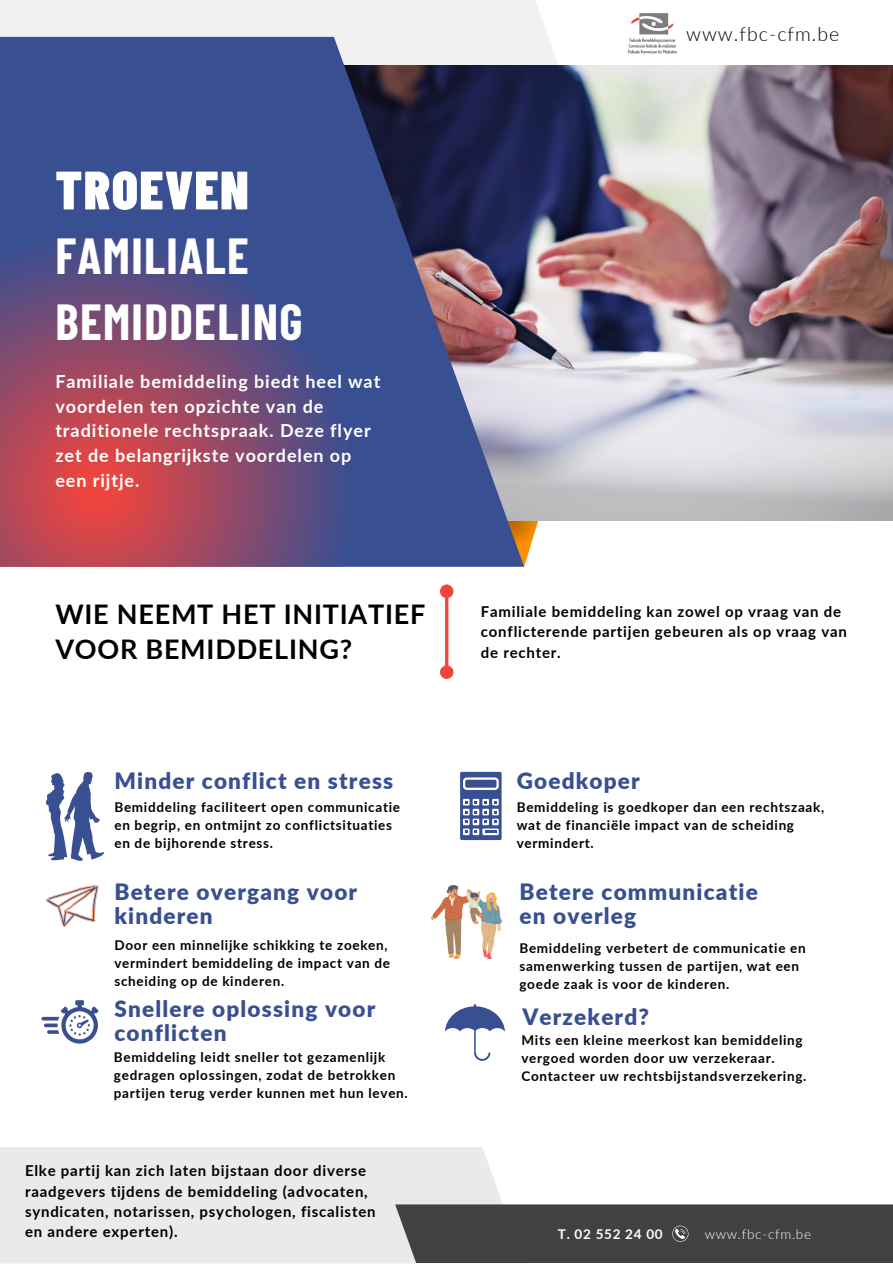
<style>
.page{position:relative;width:893px;height:1264px;background:#fff}
.page>*{position:absolute;margin:0;border:0;box-sizing:border-box;transform-origin:0 0}
.t1{font:900 54px "Barlow Condensed";letter-spacing:.03em;color:#fff}
.t2{font:700 49.5px/65.2px "Barlow Condensed";letter-spacing:.03em;color:#fff}
.t3{font:700 27px/34.8px "Lato";letter-spacing:.03em;color:#000}
.t4{font:900 22.5px/23.7px "Lato";letter-spacing:.05em;color:#384f92}
.t5{font:300 19.5px "Lato";letter-spacing:.05em;color:#000}
.t6{font:700 18px/24.8px "Lato";letter-spacing:.05em;color:#fff}
.t7{font:700 15px/20.2px "Lato";letter-spacing:.05em;color:#000}
.t8{font:700 13.5px/18px "Lato";letter-spacing:.05em;color:#000}
.t9{font:300 13.5px "Lato";letter-spacing:.055em;color:#fff}
.t10{font:700 13.5px "Lato";letter-spacing:.05em;color:#fff}
</style>
<div class="page">
<div style="left:0;top:0;width:558px;height:65px;background:#f1f1f1"></div>
<svg style="left:524px;top:520px;width:21px;height:47px"></svg>
<img style="left:524px;top:65px;width:368px;height:455px">
<svg style="left:0;top:37px;width:524px;height:530px;background:#52557e"></svg>
<div style="left:0;top:1147px;width:503px;height:116px;background:#eaeaea"></div>
<div style="left:0;top:37px;width:342px;height:172px;background:#384f92"></div>
<svg style="left:0;top:209px;width:378px;height:357px;background:#754b75"></svg>
<hr style="left:445px;top:597px;width:3px;height:69px;background:#ef453e">
<div style="left:441px;top:586px;width:11px;height:10px;background:#ef453e;border-radius:50%"></div>
<div style="left:440px;top:584px;width:13px;height:14px;border:3px solid #ef453e;border-radius:50%"></div>
<div style="left:441px;top:667px;width:11px;height:10px;background:#ef453e;border-radius:50%"></div>
<div style="left:440px;top:665px;width:13px;height:14px;border:3px solid #ef453e;border-radius:50%"></div>
<div style="left:395px;top:1204px;width:497px;height:59px;background:#414042"></div>
<img style="left:628px;top:14px;width:49px;height:40px">
<svg style="left:41px;top:1000px;width:57px;height:43px"></svg>
<svg style="left:46px;top:772px;width:58px;height:88px"></svg>
<svg style="left:46px;top:885px;width:52px;height:42px"></svg>
<svg style="left:460px;top:771px;width:41px;height:69px"></svg>
<img style="left:431px;top:885px;width:70px;height:73px">
<svg style="left:445px;top:1004px;width:59px;height:56px"></svg>
<h1 class="t1" style="left:55px;top:155px;width:195px">TROEVEN</h1>
<h4 class="t2" style="left:55px;top:222px;width:249px">FAMILIALE<br>BEMIDDELING</h4>
<h2 class="t6" style="left:55px;top:368px;width:326px">Familiale bemiddeling biedt heel wat voordelen ten opzichte van de traditionele rechtspraak. Deze flyer zet de belangrijkste voordelen op een rijtje.</h2>
<p class="t3" style="left:55px;top:596px;width:371px">WIE NEEMT HET INITIATIEF<br>VOOR BEMIDDELING?</p>
<p class="t4" style="left:114px;top:768px;width:280px">Minder conflict en stress</p>
<p class="t8" style="left:114px;top:797px;width:287px">Bemiddeling faciliteert open communicatie en begrip, en ontmijnt zo conflictsituaties en de bijhorende stress.</p>
<p class="t4" style="left:114px;top:879px;width:244px">Betere overgang voor kinderen</p>
<h3 class="t8" style="left:114px;top:935px;width:277px">Door een minnelijke schikking te zoeken, vermindert bemiddeling de impact van de scheiding op de kinderen.</h3>
<h3 class="t4" style="left:114px;top:996px;width:262px">Snellere oplossing voor conflicten</h3>
<p class="t8" style="left:114px;top:1047px;width:295px">Bemiddeling leidt sneller tot gezamenlijk gedragen oplossingen, zodat de betrokken partijen terug verder kunnen met hun leven.</p>
<p class="t7" style="left:25px;top:1160px;width:352px">Elke partij kan zich laten bijstaan door diverse raadgevers tijdens de bemiddeling (advocaten, syndicaten, notarissen, psychologen, fiscalisten en andere experten).</p>
<p class="t5" style="left:686px;top:21px;width:155px">www.fbc-cfm.be</p>
<p class="t7" style="left:481px;top:601px;width:367px">Familiale bemiddeling kan zowel op vraag van de conflicterende partijen gebeuren als op vraag van de rechter.</p>
<p class="t4" style="left:516px;top:768px;width:125px">Goedkoper</p>
<p class="t8" style="left:516px;top:797px;width:309px">Bemiddeling is goedkoper dan een rechtszaak, wat de financiële impact van de scheiding vermindert.</p>
<p class="t4" style="left:519px;top:879px;width:240px">Betere communicatie en overleg</p>
<h3 class="t8" style="left:519px;top:939px;width:288px">Bemiddeling verbetert de communicatie en samenwerking tussen de partijen, wat een goede zaak is voor de kinderen.</h3>
<h3 class="t4" style="left:522px;top:1004px;width:128px">Verzekerd?</h3>
<p class="t8" style="left:521px;top:1030px;width:286px">Mits een kleine meerkost kan bemiddeling vergoed worden door uw verzekeraar.<br>Contacteer uw rechtsbijstandsverzekering.</p>
<h1 class="t10" style="left:558px;top:1225px;width:106px">T. 02 552 24 00</h1>
<p class="t9" style="left:704px;top:1225px;width:108px">www.fbc-cfm.be</p>
</div>
